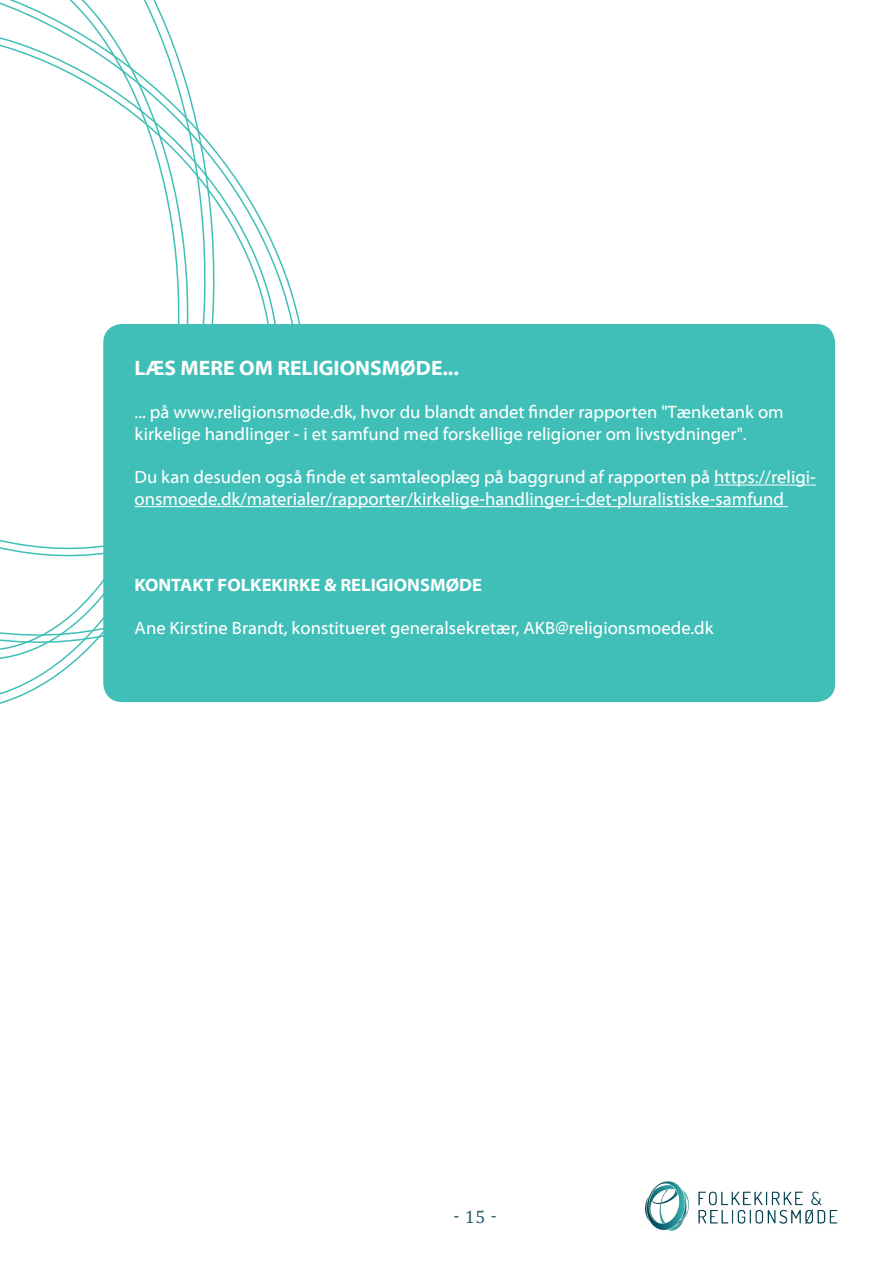
<style>
.page{position:relative;width:893px;height:1263px;background:#fff}
.page>*{position:absolute;margin:0;border:0;box-sizing:border-box;transform-origin:0 0}
.t1{font:700 21px "Myriad Web Pro";color:#fff}
.t2{font:18px/21.6px "Myriad Web Pro";color:#fff}
.t3{font:700 18px "Myriad Web Pro";color:#fff}
.t4{font:18px "Cambria";color:#2c5c6d}
</style>
<div class="page">
<img style="left:645px;top:1181px;width:193px;height:50px">
<svg style="left:0;top:0;width:301px;height:658px"></svg>
<div style="left:104px;top:325px;width:730px;height:376px;background:#3fbfb7;border-radius:18px"></div>
<hr style="left:714px;top:485px;width:102px;height:1px;background:#fff">
<hr style="left:135px;top:506px;width:653px;height:1px;background:#fff">
<div style="left:103px;top:324px;width:732px;height:378px;border:2px solid #3fbfb7;border-radius:18px"></div>
<p class="t1" style="left:135px;top:357px;width:326px">LÆS MERE OM RELIGIONSMØDE...</p>
<p class="t2" style="left:135px;top:402px;width:651px">... på www.religionsmøde.dk, hvor du blandt andet finder rapporten "Tænketank om kirkelige handlinger - i et samfund med forskellige religioner om livstydninger".</p>
<p class="t2" style="left:135px;top:467px;width:683px">Du kan desuden også finde et samtaleoplæg på baggrund af rapporten på https://religi&shy;onsmoede.dk/materialer/rapporter/kirkelige-handlinger-i-det-pluralistiske-samfund</p>
<p class="t3" style="left:135px;top:575px;width:349px">KONTAKT FOLKEKIRKE &amp; RELIGIONSMØDE</p>
<p class="t2" style="left:135px;top:618px;width:580px">Ane Kirstine Brandt, konstitueret generalsekretær, AKB@religionsmoede.dk</p>
<p class="t4" style="left:453px;top:1206px;width:45px">- 15 -</p>
</div>
